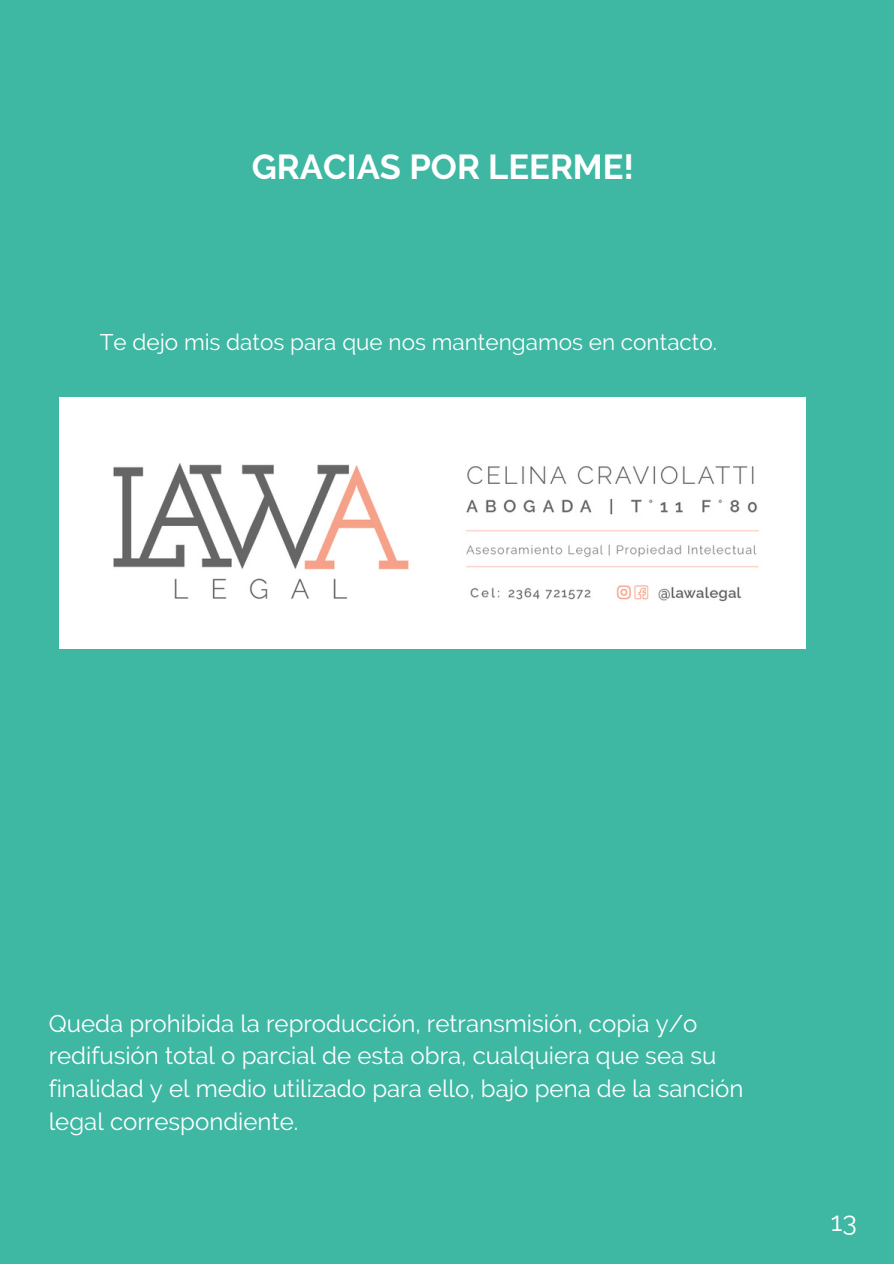
<style>
.page{position:relative;width:894px;height:1264px;background:#fff}
.page>*{position:absolute;margin:0;border:0;box-sizing:border-box;transform-origin:0 0}
.t1{font:700 34.5px "Raleway";color:#fff}
.t2{font:27px "Raleway";color:#fff}
.t3{font:24px/32.7px "Raleway";color:#fff}
.t4{font:22.5px "Raleway";color:#fff}
</style>
<div class="page">
<div style="left:0;top:0;width:893px;height:1263px;background:#3eb7a3"></div>
<img style="left:59px;top:397px;width:746px;height:251px">
<p class="t1" style="left:252px;top:147px;width:384px">GRACIAS POR LEERME!</p>
<p class="t4" style="left:100px;top:329px;width:618px">Te dejo mis datos para que nos mantengamos en contacto.</p>
<p class="t3" style="left:49px;top:1006px;width:696px">Queda prohibida la reproducción, retransmisión, copia y/o redifusión total o parcial de esta obra, cualquiera que sea su finalidad y el medio utilizado para ello, bajo pena de la sanción legal correspondiente.</p>
<p class="t2" style="left:830px;top:1205px;width:27px">13</p>
</div>
